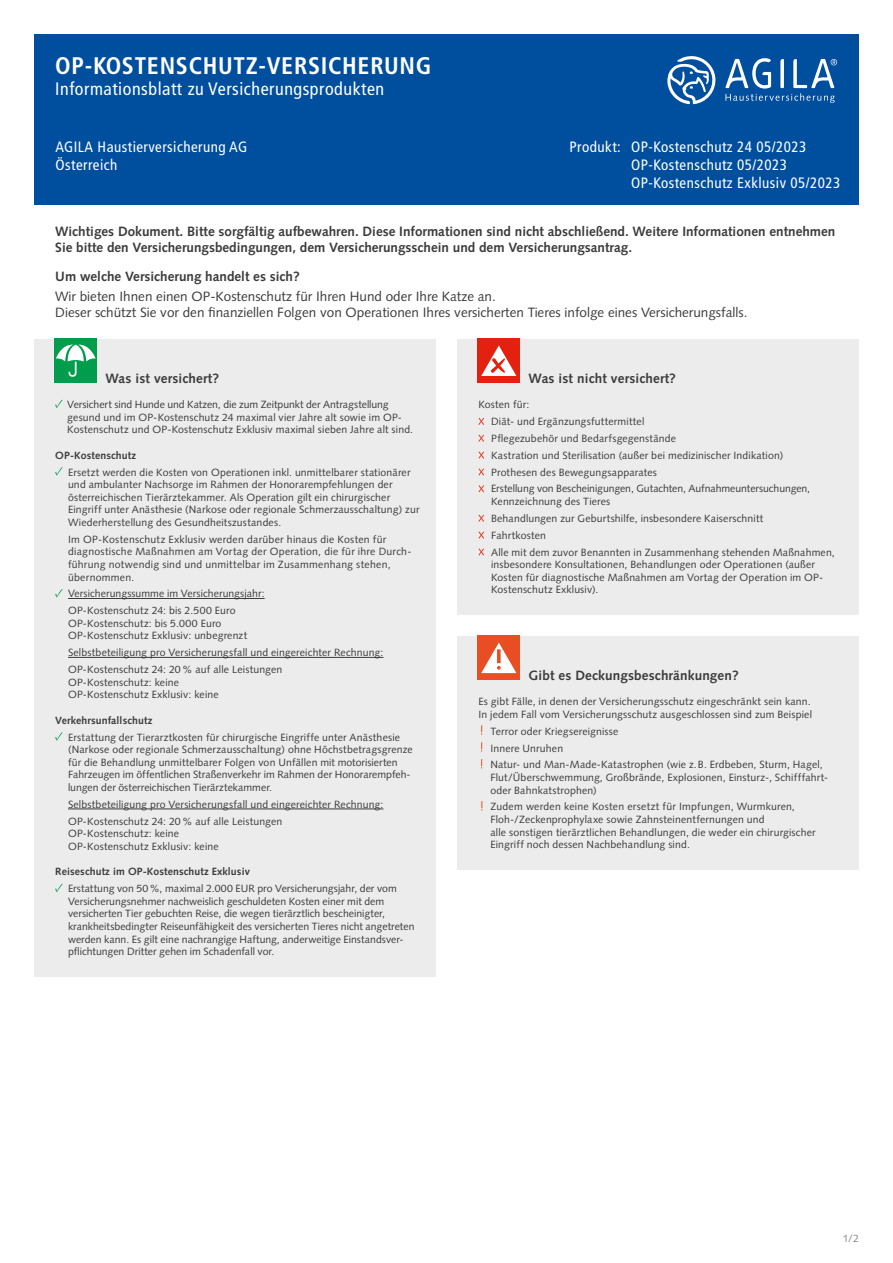
<style>
.page{position:relative;width:893px;height:1263px;background:#fff}
.page>*{position:absolute;margin:0;border:0;box-sizing:border-box;transform-origin:0 0}
.t1{font:700 condensed 24px "Frutiger LT Std";letter-spacing:.03em;color:#fff}
.t2{font:condensed 18px "Frutiger LT Std";letter-spacing:.03em;color:#fff}
.t3{font:condensed 15px/18px "Frutiger LT Std";letter-spacing:.03em;color:#fff}
.t4{font:700 13.5px/16.2px "Syntax LT Std";color:#3b3b3a}
.t5{font:13.5px/16.2px "Syntax LT Std";color:#3b3b3a}
.t6{font:10.5px/12.6px "Syntax LT Std";letter-spacing:.015em;color:#3b3b3a}
.t7{font:700 10.5px "Syntax LT Std";letter-spacing:.01em;color:#3b3b3a}
.t8{font:10.5px "Syntax LT Std";color:#878786}
</style>
<div class="page">
<div style="left:34px;top:339px;width:402px;height:637px;background:#ececed"></div>
<div style="left:457px;top:339px;width:402px;height:275px;background:#ececed"></div>
<div style="left:457px;top:636px;width:402px;height:233px;background:#ececed"></div>
<div style="left:34px;top:34px;width:825px;height:170px;background:#004e9e"></div>
<div style="left:54px;top:339px;width:43px;height:44px;background:#009e4c"></div>
<svg style="left:56px;top:344px;width:40px;height:33px"></svg>
<div style="left:478px;top:339px;width:42px;height:44px;background:#e4200e"></div>
<svg style="left:481px;top:345px;width:35px;height:31px"></svg>
<div style="left:478px;top:636px;width:42px;height:44px;background:#e94d23"></div>
<svg style="left:481px;top:643px;width:35px;height:30px"></svg>
<hr style="left:68px;top:598px;width:197px;height:1px;background:#3b3b3a">
<hr style="left:68px;top:657px;width:315px;height:1px;background:#3b3b3a">
<hr style="left:68px;top:809px;width:315px;height:1px;background:#3b3b3a">
<svg style="left:55px;top:400px;width:8px;height:8px"></svg>
<svg style="left:55px;top:467px;width:8px;height:8px"></svg>
<svg style="left:55px;top:589px;width:8px;height:8px"></svg>
<svg style="left:55px;top:732px;width:8px;height:9px"></svg>
<svg style="left:55px;top:884px;width:8px;height:8px"></svg>
<svg style="left:478px;top:418px;width:6px;height:7px"></svg>
<svg style="left:478px;top:435px;width:6px;height:7px"></svg>
<svg style="left:478px;top:452px;width:6px;height:7px"></svg>
<svg style="left:478px;top:468px;width:6px;height:7px"></svg>
<svg style="left:478px;top:485px;width:6px;height:7px"></svg>
<svg style="left:478px;top:515px;width:6px;height:7px"></svg>
<svg style="left:478px;top:532px;width:6px;height:7px"></svg>
<svg style="left:478px;top:548px;width:6px;height:7px"></svg>
<svg style="left:725px;top:58px;width:112px;height:45px"></svg>
<svg style="left:667px;top:56px;width:49px;height:48px"></svg>
<h1 class="t1" style="left:55px;top:51px;width:378px">OP-KOSTENSCHUTZ-VERSICHERUNG</h1>
<h2 class="t2" style="left:55px;top:79px;width:330px">Informationsblatt zu Versicherungsprodukten</h2>
<h3 class="t3" style="left:55px;top:137px;width:193px">AGILA Haustierversicherung AG<br>Österreich</h3>
<h3 class="t3" style="left:631px;top:137px;width:211px;text-indent:-62px">Produkt: OP-Kostenschutz 24 05/2023<br>OP-Kostenschutz 05/2023<br>OP-Kostenschutz Exklusiv 05/2023</h3>
<p class="t4" style="left:55px;top:223px;width:782px">Wichtiges Dokument. Bitte sorgfältig aufbewahren. Diese Informationen sind nicht abschließend. Weitere Informationen entnehmen<br>Sie bitte den Versicherungsbedingungen, dem Versicherungsschein und dem Versicherungsantrag.</p>
<p class="t4" style="left:55px;top:268px;width:246px">Um welche Versicherung handelt es sich?</p>
<p class="t5" style="left:55px;top:288px;width:694px">Wir bieten Ihnen einen OP-Kostenschutz für Ihren Hund oder Ihre Katze an.<br>Dieser schützt Sie vor den finanziellen Folgen von Operationen Ihres versicherten Tieres infolge eines Versicherungsfalls.</p>
<p class="t4" style="left:105px;top:370px;width:115px">Was ist versichert?</p>
<p class="t6" style="left:67px;top:398px;width:347px">Versichert sind Hunde und Katzen, die zum Zeitpunkt der Antragstellung gesund und im OP-Kostenschutz 24 maximal vier Jahre alt sowie im OP-<br>Kostenschutz und OP-Kostenschutz Exklusiv maximal sieben Jahre alt sind.</p>
<p class="t7" style="left:55px;top:449px;width:82px">OP-Kostenschutz</p>
<p class="t6" style="left:68px;top:466px;width:353px">Ersetzt werden die Kosten von Operationen inkl. unmittelbarer stationärer und ambulanter Nachsorge im Rahmen der Honorarempfehlungen der österreichischen Tierärztekammer. Als Operation gilt ein chirurgischer Eingriff unter Anästhesie (Narkose oder regionale Schmerzausschaltung) zur Wiederherstellung des Gesundheitszustandes.</p>
<p class="t6" style="left:68px;top:533px;width:345px">Im OP-Kostenschutz Exklusiv werden darüber hinaus die Kosten für diagnostische Maßnahmen am Vortag der Operation, die für ihre Durch&shy;führung notwendig sind und unmittelbar im Zusammenhang stehen, übernommen.</p>
<p class="t6" style="left:68px;top:585px;width:198px;line-height:16.8px">Versicherungssumme im Versicherungsjahr:<br>OP-Kostenschutz 24: bis 2.500 Euro</p>
<p class="t6" style="left:68px;top:617px;width:181px">OP-Kostenschutz: bis 5.000 Euro<br>OP-Kostenschutz Exklusiv: unbegrenzt</p>
<p class="t6" style="left:68px;top:644px;width:317px;line-height:16.8px">Selbstbeteiligung pro Versicherungsfall und eingereichter Rechnung:<br>OP-Kostenschutz 24: 20% auf alle Leistungen</p>
<p class="t6" style="left:68px;top:676px;width:152px">OP-Kostenschutz: keine<br>OP-Kostenschutz Exklusiv: keine</p>
<p class="t7" style="left:55px;top:714px;width:99px">Verkehrsunfallschutz</p>
<p class="t6" style="left:68px;top:731px;width:346px">Erstattung der Tierarztkosten für chirurgische Eingriffe unter Anästhesie (Narkose oder regionale Schmerzausschaltung) ohne Höchstbetragsgrenze für die Behandlung unmittelbarer Folgen von Unfällen mit motorisierten Fahrzeugen im öffentlichen Straßenverkehr im Rahmen der Honorarempfeh&shy;lungen der österreichischen Tierärztekammer.</p>
<p class="t6" style="left:68px;top:796px;width:317px;line-height:16.8px">Selbstbeteiligung pro Versicherungsfall und eingereichter Rechnung:<br>OP-Kostenschutz 24: 20% auf alle Leistungen</p>
<p class="t6" style="left:68px;top:827px;width:152px">OP-Kostenschutz: keine<br>OP-Kostenschutz Exklusiv: keine</p>
<p class="t7" style="left:55px;top:866px;width:196px">Reiseschutz im OP-Kostenschutz Exklusiv</p>
<p class="t6" style="left:68px;top:882px;width:348px">Erstattung von 50%, maximal 2.000 EUR pro Versicherungsjahr, der vom Versicherungsnehmer nachweislich geschuldeten Kosten einer mit dem versicherten Tier gebuchten Reise, die wegen tierärztlich bescheinigter, krankheitsbedingter Reiseunfähigkeit des versicherten Tieres nicht angetreten werden kann. Es gilt eine nachrangige Haftung, anderweitige Einstandsver&shy;pflichtungen Dritter gehen im Schadenfall vor.</p>
<p class="t4" style="left:529px;top:370px;width:149px">Was ist nicht versichert?</p>
<p class="t6" style="left:491px;top:396px;width:321px;line-height:16.8px;text-indent:-13px">Kosten für:<br>Diät- und Ergänzungsfuttermittel<br>Pflegezubehör und Bedarfsgegenstände<br>Kastration und Sterilisation (außer bei medizinischer Indikation)<br>Prothesen des Bewegungsapparates<br>Erstellung von Bescheinigungen, Gutachten, Aufnahmeuntersuchungen,</p>
<p class="t6" style="left:491px;top:493px;width:345px;line-height:16.8px">Kennzeichnung des Tieres<br>Behandlungen zur Geburtshilfe, insbesondere Kaiserschnitt<br>Fahrtkosten<br>Alle mit dem zuvor Benannten in Zusammenhang stehenden Maßnahmen,</p>
<p class="t6" style="left:491px;top:558px;width:334px">insbesondere Konsultationen, Behandlungen oder Operationen (außer<br>Kosten für diagnostische Maßnahmen am Vortag der Operation im OP-<br>Kostenschutz Exklusiv).</p>
<p class="t4" style="left:529px;top:667px;width:212px">Gibt es Deckungsbeschränkungen?</p>
<p class="t6" style="left:478px;top:695px;width:335px">Es gibt Fälle, in denen der Versicherungsschutz eingeschränkt sein kann.<br>In jedem Fall vom Versicherungsschutz ausgeschlossen sind zum Beispiel</p>
<p class="t6" style="left:490px;top:723px;width:334px;line-height:16.8px">Terror oder Kriegsereignisse<br>Innere Unruhen<br>Natur- und Man-Made-Katastrophen (wie z.B. Erdbeben, Sturm, Hagel,</p>
<p class="t6" style="left:490px;top:771px;width:339px">Flut/Überschwemmung, Großbrände, Explosionen, Einsturz-, Schifffahrt&shy;oder Bahnkatstrophen)</p>
<p class="t6" style="left:490px;top:800px;width:327px">Zudem werden keine Kosten ersetzt für Impfungen, Wurmkuren, Floh-/Zeckenprophylaxe sowie Zahnsteinentfernungen und<br>alle sonstigen tierärztlichen Behandlungen, die weder ein chirurgischer Eingriff noch dessen Nachbehandlung sind.</p>
<p class="t8" style="left:843px;top:1232px;width:18px">1/2</p>
</div>
